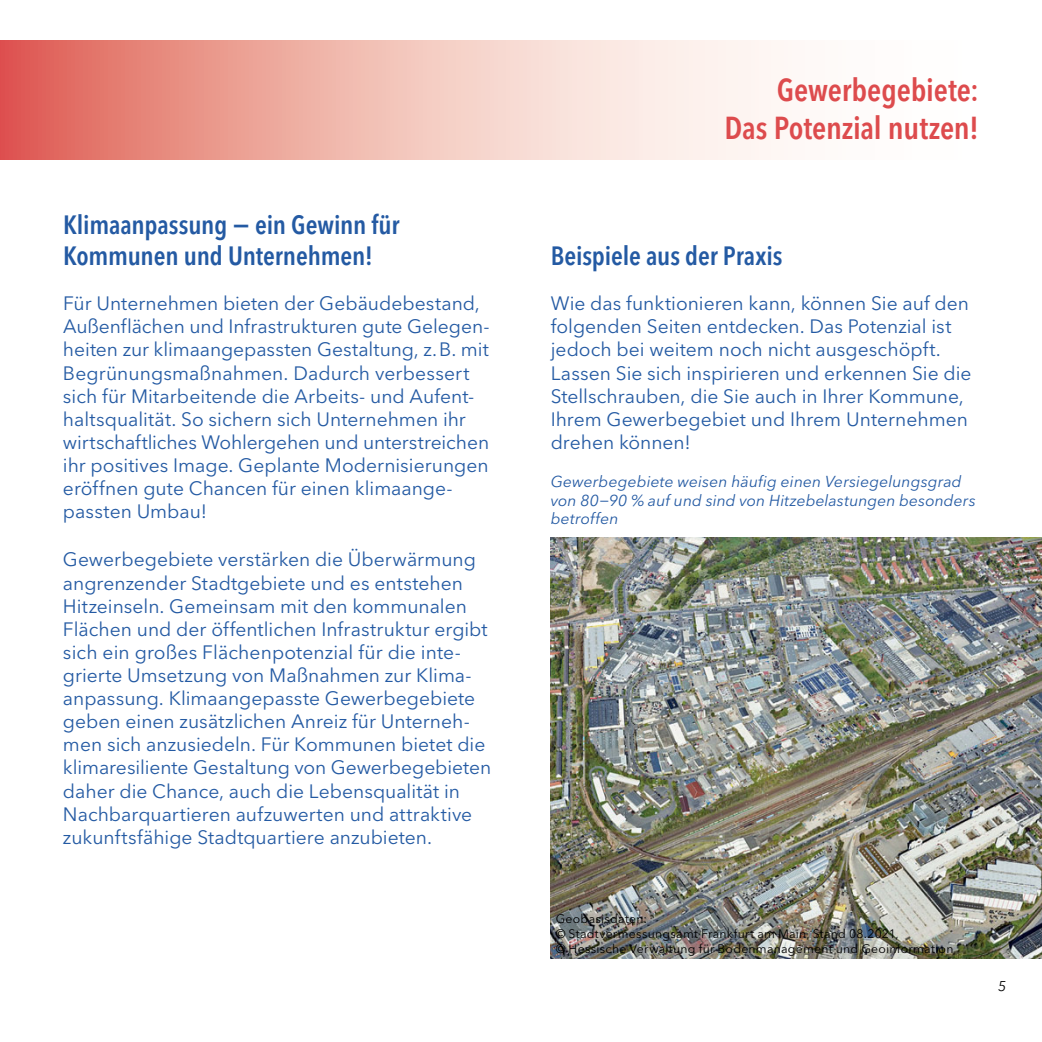
<style>
.page{position:relative;width:1042px;height:1042px;background:#fff}
.page>*{position:absolute;margin:0;border:0;box-sizing:border-box;transform-origin:0 0}
.t1{font:600 condensed 31.5px/37.8px "Avenir Next LT Pro";letter-spacing:-.005em;color:#dd4b4d;text-align:right}
.t2{font:600 condensed 26.25px/31.5px "Avenir Next LT Pro";letter-spacing:-.005em;color:#245aa3}
.t3{font:19.25px/23.1px "Avenir Next LT Pro";color:#245aa3}
.t4{font:italic 15.75px/18.9px "Avenir Next LT Pro";letter-spacing:.005em;color:#245aa3}
.t5{font:italic 14px "Avenir Next LT Pro";color:#000}
.t6{font:12.25px/14.7px "Avenir Next LT Pro";letter-spacing:.02em;color:#000}
</style>
<div class="page">
<svg style="left:0;top:40px;width:784px;height:119px;background:#f1bab1"></svg>
<img style="left:551px;top:537px;width:491px;height:422px">
<h2 class="t2" style="left:63px;top:209px;width:338px">Klimaanpassung − ein Gewinn für<br>Kommunen und Unternehmen!</h2>
<p class="t3" style="left:63px;top:292px;width:428px">Für Unternehmen bieten der Gebäudebestand, Außenflächen und Infrastrukturen gute Gelegen&shy;heiten zur klimaangepassten Gestaltung, z.B. mit Begrünungsmaßnahmen. Dadurch verbessert sich für Mitarbeitende die Arbeits- und Aufent&shy;haltsqualität. So sichern sich Unternehmen ihr wirtschaftliches Wohlergehen und unterstreichen ihr positives Image. Geplante Modernisierungen eröffnen gute Chancen für einen klimaange&shy;passten Umbau!</p>
<p class="t3" style="left:63px;top:548px;width:430px">Gewerbegebiete verstärken die Überwärmung angrenzender Stadtgebiete und es entstehen Hitzeinseln. Gemeinsam mit den kommunalen Flächen und der öffentlichen Infrastruktur ergibt sich ein großes Flächenpotenzial für die inte&shy;grierte Umsetzung von Maßnahmen zur Klima&shy;anpassung. Klimaangepasste Gewerbegebiete geben einen zusätzlichen Anreiz für Unterneh&shy;men sich anzusiedeln. Für Kommunen bietet die klimaresiliente Gestaltung von Gewerbegebieten daher die Chance, auch die Lebensqualität in Nachbarquartieren aufzuwerten und attraktive zukunftsfähige Stadtquartiere anzubieten.</p>
<h1 class="t1" style="left:724px;top:71px;width:256px">Gewerbegebiete:<br>Das Potenzial nutzen!</h1>
<h2 class="t2" style="left:551px;top:240px;width:233px">Beispiele aus der Praxis</h2>
<p class="t3" style="left:551px;top:292px;width:422px">Wie das funktionieren kann, können Sie auf den folgenden Seiten entdecken. Das Potenzial ist jedoch bei weitem noch nicht ausgeschöpft.<br>Lassen Sie sich inspirieren und erkennen Sie die Stellschrauben, die Sie auch in Ihrer Kommune, Ihrem Gewerbegebiet und Ihrem Unternehmen drehen können!</p>
<p class="t4" style="left:551px;top:472px;width:426px">Gewerbegebiete weisen häufig einen Versiegelungsgrad von 80−90 % auf und sind von Hitzebelastungen besonders betroffen</p>
<p class="t6" style="left:556px;top:912px;width:399px">Geobasisdaten:<br>© Stadtvermessungsamt Frankfurt am Main, Stand 08.2021,<br>© Hessische Verwaltung für Bodenmanagement und Geoinformation</p>
<p class="t5" style="left:998px;top:977px;width:10px">5</p>
</div>
